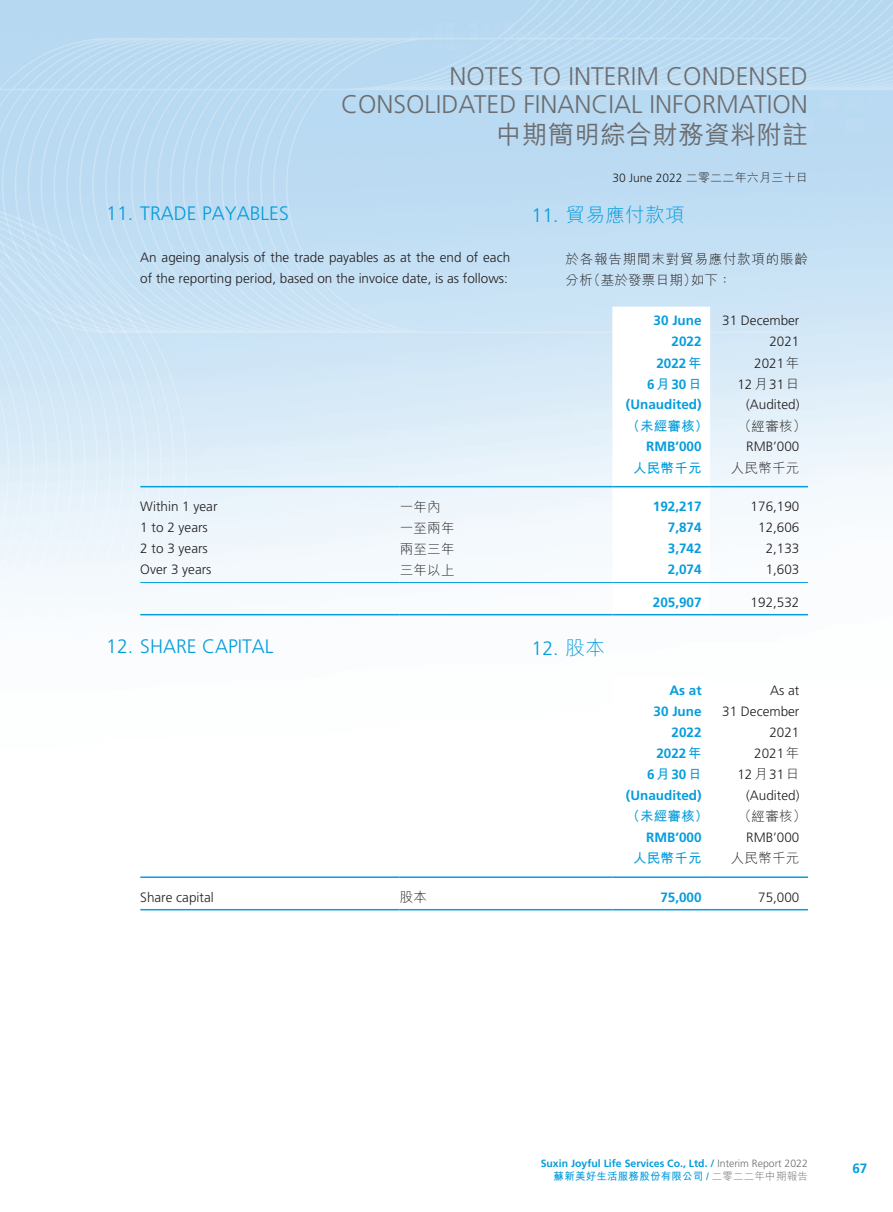
<style>
.page{position:relative;width:893px;height:1212px;background:#fff}
.page>*{position:absolute;margin:0;border:0;box-sizing:border-box;transform-origin:0 0}
.t1{font:300 25.5px/28.5px "Frutiger LT Std";color:#6c6d70;text-align:right}
.t2{font:500 25.5px "M Hei HK";letter-spacing:.02em;color:#6c6d70}
._01_H1_E{font:300 19.5px "Frutiger LT Std";color:#069ddc}
._001_H1_C{font:300 19.5px "M Hei HK";letter-spacing:.02em;color:#069ddc}
._001_H1_C-2{font:300 19.5px "Frutiger LT Std";color:#069ddc}
._50_Table_txt{font:300 13.5px "Frutiger LT Std";color:#231f20}
._50_Table_txt-2{font:700 13.5px "Frutiger LT Std";color:#069ddc}
._00_txt_E{font:300 13.5px/21px "Frutiger LT Std";color:#231f20}
._000_txt_C{font:300 13.5px "M Hei HK";letter-spacing:.02em;color:#231f20}
._000_txt_C-2{font:300 13.5px/21px "M Hei HK";letter-spacing:.06em;color:#231f20}
._000_txt_C-3{font:300 13.5px "Frutiger LT Std";color:#231f20}
._50_Table_txt-3{font:700 13.5px "M Hei HK";letter-spacing:.02em;color:#069ddc}
.t3{font:300 12px "Frutiger LT Std";color:#231f20}
.t4{font:700 10.5px "Frutiger LT Std";color:#069ddc}
.t5{font:700 10.5px "M Hei HK";letter-spacing:.02em;color:#069ddc}
.s1{font-family:"M Hei HK"}
.s2{font-family:"Frutiger LT Std"}
.s3{font-weight:300;color:#6c6d70}
.s4{font-family:"Frutiger LT Std";font-stretch:condensed}
</style>
<div class="page">
<img style="left:0;top:0;width:893px;height:911px">
<svg style="left:612px;top:307px;width:98px;height:307px"></svg>
<hr style="left:140px;top:486px;width:260px;height:1px;background:#069ddc">
<hr style="left:400px;top:486px;width:212px;height:1px;background:#069ddc">
<hr style="left:612px;top:486px;width:98px;height:1px;background:#069ddc">
<hr style="left:710px;top:486px;width:98px;height:1px;background:#069ddc">
<hr style="left:140px;top:582px;width:260px;height:1px;background:#069ddc">
<hr style="left:400px;top:582px;width:212px;height:1px;background:#069ddc">
<hr style="left:612px;top:582px;width:98px;height:1px;background:#069ddc">
<hr style="left:710px;top:582px;width:98px;height:1px;background:#069ddc">
<hr style="left:140px;top:614px;width:260px;height:1px;background:#069ddc">
<hr style="left:400px;top:614px;width:212px;height:1px;background:#069ddc">
<hr style="left:612px;top:614px;width:98px;height:1px;background:#069ddc">
<hr style="left:710px;top:614px;width:98px;height:1px;background:#069ddc">
<svg style="left:612px;top:676px;width:98px;height:233px"></svg>
<hr style="left:140px;top:876px;width:260px;height:2px;background:#069ddc">
<hr style="left:400px;top:876px;width:212px;height:2px;background:#069ddc">
<hr style="left:612px;top:876px;width:98px;height:2px;background:#069ddc">
<hr style="left:710px;top:876px;width:98px;height:2px;background:#069ddc">
<hr style="left:140px;top:909px;width:260px;height:1px;background:#069ddc">
<hr style="left:400px;top:909px;width:212px;height:1px;background:#069ddc">
<hr style="left:612px;top:909px;width:98px;height:1px;background:#069ddc">
<hr style="left:710px;top:909px;width:98px;height:1px;background:#069ddc">
<h1 class="t1" style="left:341px;top:62px;width:468px">NOTES TO INTERIM CONDENSED<br>CONSOLIDATED FINANCIAL INFORMATION</h1>
<h1 class="t2" style="left:496px;top:116px;width:313px">中期簡明綜合財務資料附註</h1>
<p class="_01_H1_E" style="left:106px;top:203px;width:184px">11. TRADE PAYABLES</p>
<p class="_00_txt_E" style="left:140px;top:247px;width:371px">An ageing analysis of the trade payables as at the end of each of the reporting period, based on the invoice date, is as follows:</p>
<p class="t3" style="left:612px;top:171px;width:197px">30 June 2022 <span class="s1">二零二二年六月三十日</span></p>
<p class="_001_H1_C" style="left:531px;top:204px;width:154px"><span class="s2">11.</span> 貿易應付款項</p>
<p class="_000_txt_C-2" style="left:565px;top:248px;width:244px">於各報告期間末對貿易應付款項的賬齡分析（基於發票日期）如下：</p>
<p class="_50_Table_txt-2" style="left:654px;top:313px;width:50px">30 June</p>
<p class="_50_Table_txt-2" style="left:672px;top:334px;width:32px">2022</p>
<p class="_50_Table_txt-2" style="left:656px;top:355px;width:47px">2022<span class="s1">年</span></p>
<p class="_50_Table_txt-2" style="left:647px;top:376px;width:56px">6<span class="s1">月</span>30<span class="s1">日</span></p>
<p class="_50_Table_txt" style="left:722px;top:313px;width:79px">31 December</p>
<p class="_50_Table_txt" style="left:769px;top:334px;width:32px">2021</p>
<p class="_000_txt_C-3" style="left:754px;top:356px;width:47px">2021<span class="s1">年</span></p>
<p class="_000_txt_C-3" style="left:737px;top:377px;width:64px">12<span class="s1">月</span>31<span class="s1">日</span></p>
<p class="_50_Table_txt-2" style="left:626px;top:397px;width:77px">(Unaudited)</p>
<p class="_50_Table_txt" style="left:746px;top:397px;width:55px">(Audited)</p>
<p class="_50_Table_txt-3" style="left:627px;top:416px;width:83px">（未經審核）</p>
<p class="_000_txt_C" style="left:738px;top:419px;width:70px">（經審核）</p>
<p class="_50_Table_txt-2" style="left:646px;top:439px;width:57px">RMB’000</p>
<p class="_50_Table_txt" style="left:746px;top:439px;width:55px">RMB’000</p>
<p class="_50_Table_txt-3" style="left:633px;top:458px;width:70px">人民幣千元</p>
<p class="_000_txt_C" style="left:731px;top:461px;width:70px">人民幣千元</p>
<p class="_50_Table_txt" style="left:140px;top:499px;width:79px">Within 1 year</p>
<p class="_000_txt_C" style="left:400px;top:500px;width:43px">一年內</p>
<p class="_50_Table_txt-2" style="left:653px;top:499px;width:50px">192,217</p>
<p class="_50_Table_txt" style="left:751px;top:499px;width:50px">176,190</p>
<p class="_50_Table_txt" style="left:140px;top:520px;width:69px">1 to 2 years</p>
<p class="_000_txt_C" style="left:400px;top:521px;width:56px">一至兩年</p>
<p class="_50_Table_txt-2" style="left:668px;top:520px;width:35px">7,874</p>
<p class="_50_Table_txt" style="left:758px;top:520px;width:43px">12,606</p>
<p class="_50_Table_txt" style="left:140px;top:541px;width:69px">2 to 3 years</p>
<p class="_000_txt_C" style="left:400px;top:542px;width:56px">兩至三年</p>
<p class="_50_Table_txt-2" style="left:668px;top:541px;width:35px">3,742</p>
<p class="_50_Table_txt" style="left:766px;top:541px;width:35px">2,133</p>
<p class="_50_Table_txt" style="left:140px;top:562px;width:73px">Over 3 years</p>
<p class="_000_txt_C" style="left:400px;top:563px;width:56px">三年以上</p>
<p class="_50_Table_txt-2" style="left:668px;top:562px;width:35px">2,074</p>
<p class="_50_Table_txt" style="left:766px;top:562px;width:35px">1,603</p>
<p class="_50_Table_txt-2" style="left:653px;top:594px;width:50px">205,907</p>
<p class="_50_Table_txt" style="left:751px;top:594px;width:50px">192,532</p>
<p class="_01_H1_E" style="left:106px;top:635px;width:169px">12. SHARE CAPITAL</p>
<p class="_50_Table_txt-2" style="left:669px;top:682px;width:34px">As at</p>
<p class="_50_Table_txt-2" style="left:654px;top:703px;width:50px">30 June</p>
<p class="_001_H1_C-2" style="left:531px;top:637px;width:75px">12. <span class="s1">股本</span></p>
<p class="_50_Table_txt" style="left:770px;top:682px;width:31px">As at</p>
<p class="_50_Table_txt" style="left:722px;top:703px;width:79px">31 December</p>
<p class="_50_Table_txt-2" style="left:672px;top:724px;width:32px">2022</p>
<p class="_50_Table_txt" style="left:769px;top:724px;width:32px">2021</p>
<p class="_50_Table_txt-2" style="left:656px;top:746px;width:47px">2022<span class="s1">年</span></p>
<p class="_50_Table_txt-2" style="left:647px;top:767px;width:56px">6<span class="s1">月</span>30<span class="s1">日</span></p>
<p class="_000_txt_C-3" style="left:754px;top:746px;width:47px">2021<span class="s1">年</span></p>
<p class="_000_txt_C-3" style="left:737px;top:767px;width:64px">12<span class="s1">月</span>31<span class="s1">日</span></p>
<p class="_50_Table_txt-2" style="left:626px;top:787px;width:77px">(Unaudited)</p>
<p class="_50_Table_txt" style="left:746px;top:787px;width:55px">(Audited)</p>
<p class="_50_Table_txt-3" style="left:627px;top:807px;width:83px">（未經審核）</p>
<p class="_000_txt_C" style="left:738px;top:809px;width:70px">（經審核）</p>
<p class="_50_Table_txt-2" style="left:646px;top:829px;width:57px">RMB’000</p>
<p class="_50_Table_txt" style="left:746px;top:829px;width:55px">RMB’000</p>
<p class="_50_Table_txt-3" style="left:633px;top:849px;width:70px">人民幣千元</p>
<p class="_000_txt_C" style="left:731px;top:851px;width:70px">人民幣千元</p>
<p class="_50_Table_txt" style="left:140px;top:889px;width:75px">Share capital</p>
<p class="_000_txt_C" style="left:400px;top:890px;width:29px">股本</p>
<p class="_50_Table_txt-2" style="left:660px;top:889px;width:43px">75,000</p>
<p class="_50_Table_txt" style="left:758px;top:889px;width:43px">75,000</p>
<p class="t4" style="left:541px;top:1157px;width:269px">Suxin Joyful Life Services Co., Ltd. / <span class="s3">Interim Report 2022</span></p>
<p class="t5" style="left:554px;top:1168px;width:256px">蘇新美好生活服務股份有限公司 <span class="s4">/</span> <span class="s3">二零二二年中期報告</span></p>
<p class="_50_Table_txt-2" style="left:852px;top:1161px;width:17px">67</p>
</div>
